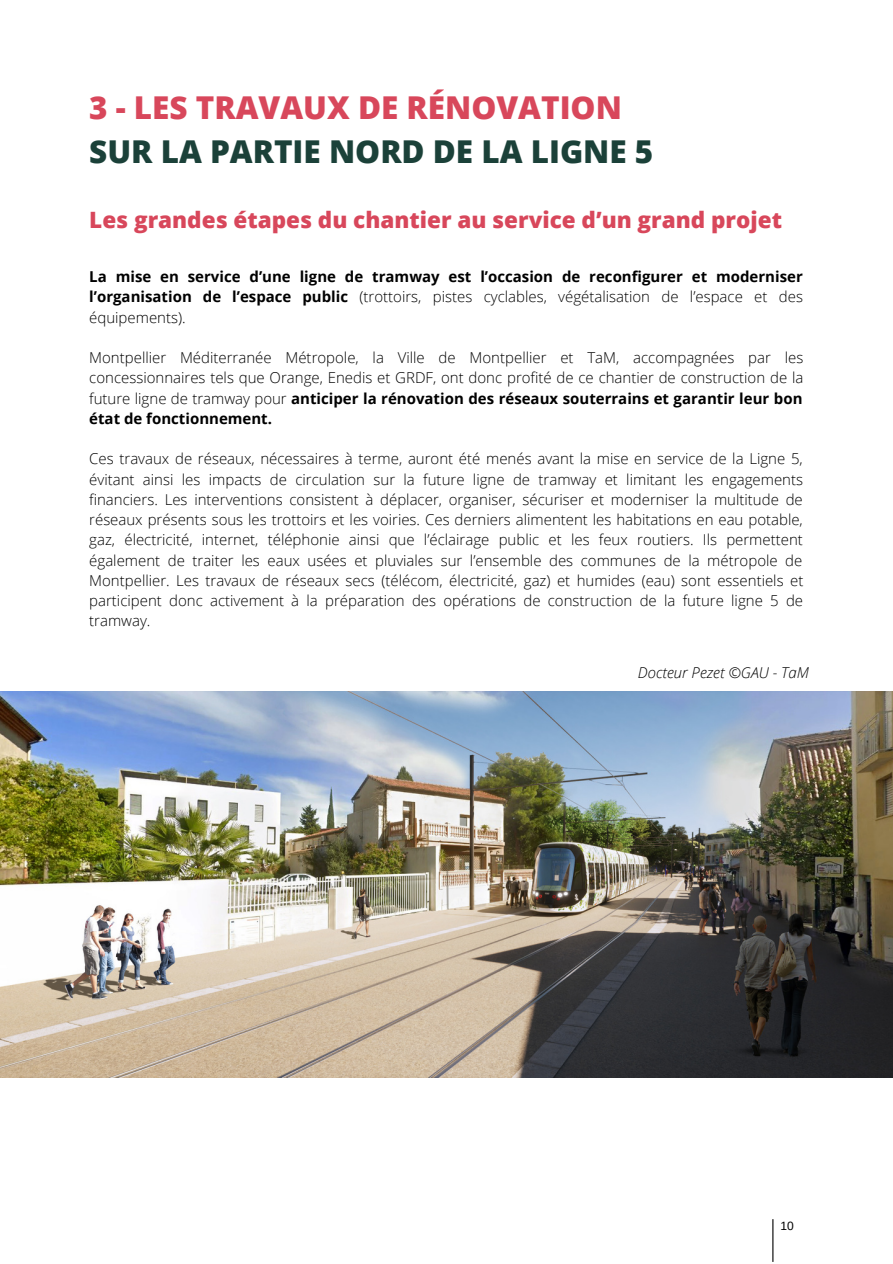
<style>
.page{position:relative;width:893px;height:1264px;background:#fff}
.page>*{position:absolute;margin:0;border:0;box-sizing:border-box;transform-origin:0 0}
.t1{font:800 31.5px "Open Sans";color:#1b4139}
.t2{font:800 31.5px "Open Sans";color:#d8475b}
.t3{font:800 22.5px "Open Sans";color:#d8475b}
.t4{font:300 15px/20.2px "Open Sans";color:#000;text-align:justify}
.t5{font:700 15px/20.2px "Open Sans";color:#000;text-align:justify}
.t6{font:italic 300 15px "Open Sans";color:#000}
.t7{font:12px "Arimo";color:#000}
.s1{font-weight:300}
.s2{font-weight:700}
</style>
<div class="page">
<img style="left:0;top:692px;width:892px;height:385px">
<hr style="left:772px;top:1219px;width:1px;height:42px;background:#000">
<p class="t2" style="left:89px;top:85px;width:534px">3 - LES TRAVAUX DE RÉNOVATION</p>
<p class="t1" style="left:89px;top:129px;width:565px">SUR LA PARTIE NORD DE LA LIGNE 5</p>
<p class="t3" style="left:89px;top:204px;width:694px">Les grandes étapes du chantier au service d’un grand projet</p>
<p class="t5" style="left:89px;top:266px;width:715px">La mise en service d’une ligne de tramway est l’occasion de reconfigurer et moderniser l’organisation de l’espace public <span class="s1">(trottoirs, pistes cyclables, végétalisation de l’espace et des équipements).</span></p>
<p class="t4" style="left:89px;top:347px;width:715px">Montpellier Méditerranée Métropole, la Ville de Montpellier et TaM, accompagnées par les concessionnaires tels que Orange, Enedis et GRDF, ont donc profité de ce chantier de construction de la future ligne de tramway pour <span class="s2">anticiper la rénovation des réseaux souterrains et garantir leur bon état de fonctionnement.</span></p>
<p class="t4" style="left:89px;top:448px;width:715px">Ces travaux de réseaux, nécessaires à terme, auront été menés avant la mise en service de la Ligne 5, évitant ainsi les impacts de circulation sur la future ligne de tramway et limitant les engagements financiers. Les interventions consistent à déplacer, organiser, sécuriser et moderniser la multitude de réseaux présents sous les trottoirs et les voiries. Ces derniers alimentent les habitations en eau potable, gaz, électricité, internet, téléphonie ainsi que l’éclairage public et les feux routiers. Ils permettent également de traiter les eaux usées et pluviales sur l’ensemble des communes de la métropole de Montpellier. Les travaux de réseaux secs (télécom, électricité, gaz) et humides (eau) sont essentiels et participent donc activement à la préparation des opérations de construction de la future ligne 5 de tramway.</p>
<p class="t6" style="left:638px;top:662px;width:172px">Docteur Pezet ©GAU - TaM</p>
<p class="t7" style="left:780px;top:1218px;width:15px">10</p>
</div>
